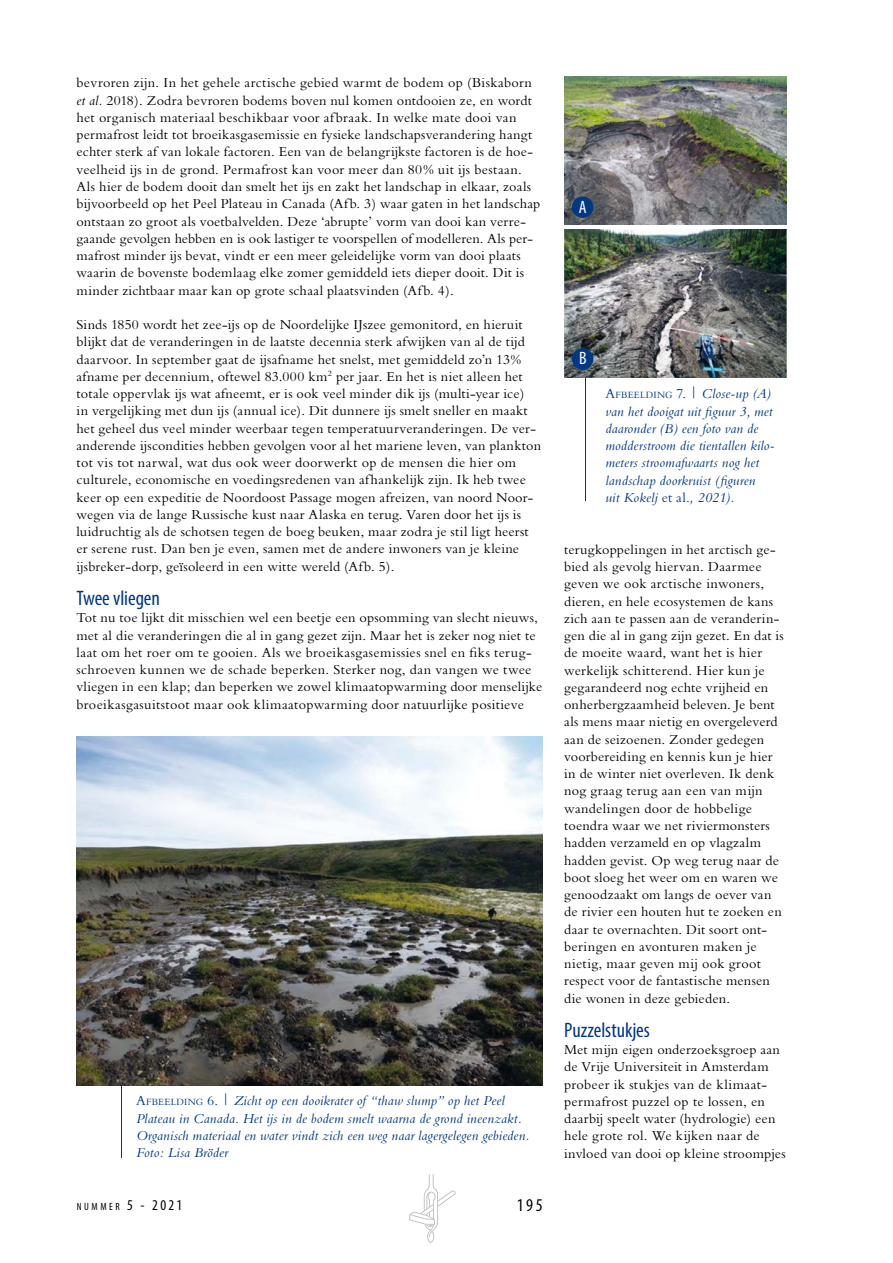
<style>
.page{position:relative;width:893px;height:1263px;background:#fff}
.page>*{position:absolute;margin:0;border:0;box-sizing:border-box;transform-origin:0 0}
.t1{font:condensed 21px "Myriad Pro";letter-spacing:-.005em;color:#003882}
.t2{font:condensed 18px "Myriad Pro";color:#000}
.t3{font:condensed 18px "Myriad Pro";color:#fff}
.t4{font:14.25px/17.2px "M Bembo";letter-spacing:.015em;color:#000}
.t5{font:italic 14.25px/17.2px "M Bembo";letter-spacing:.01em;color:#003882}
.t6{font:condensed 10.5px "Myriad Pro";letter-spacing:.245em;color:#000}
.s1{font-style:italic}
.s2{font-style:normal}
.s3{font-style:normal;font-size:10.05px}
.s4{font-size:15px}
</style>
<div class="page">
<svg style="left:409px;top:1174px;width:47px;height:69px"></svg>
<hr style="left:121px;top:1084px;width:1px;height:73px;background:#003882">
<hr style="left:585px;top:375px;width:1px;height:126px;background:#003882">
<img style="left:77px;top:736px;width:466px;height:350px">
<img style="left:564px;top:77px;width:223px;height:301px">
<hr style="left:560px;top:226px;width:233px;height:3px;background:#fff">
<div style="left:572px;top:196px;width:21px;height:22px;background:#003882;border-radius:50%"></div>
<div style="left:572px;top:348px;width:21px;height:22px;background:#003882;border-radius:50%"></div>
<p class="t4" style="left:77px;top:74px;width:465px">bevroren zijn. In het gehele arctische gebied warmt de bodem op (Biskaborn <span class="s1">et al.</span> 2018). Zodra bevroren bodems boven nul komen ontdooien ze, en wordt het organisch materiaal beschikbaar voor afbraak. In welke mate dooi van permafrost leidt tot broeikasgasemissie en fysieke landschapsverandering hangt echter sterk af van lokale factoren. Een van de belangrijkste factoren is de hoe&shy;veelheid ijs in de grond. Permafrost kan voor meer dan 80% uit ijs bestaan.<br>Als hier de bodem dooit dan smelt het ijs en zakt het landschap in elkaar, zoals bijvoorbeeld op het Peel Plateau in Canada (Afb. 3) waar gaten in het landschap ontstaan zo groot als voetbalvelden. Deze ‘abrupte’ vorm van dooi kan verre&shy;gaande gevolgen hebben en is ook lastiger te voorspellen of modelleren. Als per&shy;mafrost minder ijs bevat, vindt er een meer geleidelijke vorm van dooi plaats waarin de bovenste bodemlaag elke zomer gemiddeld iets dieper dooit. Dit is minder zichtbaar maar kan op grote schaal plaatsvinden (Afb. 4).</p>
<p class="t4" style="left:77px;top:316px;width:466px">Sinds 1850 wordt het zee-ijs op de Noordelijke IJszee gemonitord, en hieruit blijkt dat de veranderingen in de laatste decennia sterk afwijken van al de tijd daarvoor. In september gaat de ijsafname het snelst, met gemiddeld zo’n 13% afname per decennium, oftewel 83.000 km<sup>2</sup> per jaar. En het is niet alleen het totale oppervlak ijs wat afneemt, er is ook veel minder dik ijs (multi-year ice)<br>in vergelijking met dun ijs (annual ice). Dit dunnere ijs smelt sneller en maakt het geheel dus veel minder weerbaar tegen temperatuurveranderingen. De ver&shy;anderende ijscondities hebben gevolgen voor al het mariene leven, van plankton tot vis tot narwal, wat dus ook weer doorwerkt op de mensen die hier om culturele, economische en voedingsredenen van afhankelijk zijn. Ik heb twee keer op een expeditie de Noordoost Passage mogen afreizen, van noord Noor&shy;wegen via de lange Russische kust naar Alaska en terug. Varen door het ijs is luidruchtig als de schotsen tegen de boeg beuken, maar zodra je stil ligt heerst er serene rust. Dan ben je even, samen met de andere inwoners van je kleine ijsbreker-dorp, geïsoleerd in een witte wereld (Afb. 5).</p>
<h1 class="t1" style="left:77px;top:585px;width:85px">Twee vliegen</h1>
<p class="t4" style="left:77px;top:609px;width:467px">Tot nu toe lijkt dit misschien wel een beetje een opsomming van slecht nieuws, met al die veranderingen die al in gang gezet zijn. Maar het is zeker nog niet te laat om het roer om te gooien. Als we broeikasgasemissies snel en fiks terug&shy;schroeven kunnen we de schade beperken. Sterker nog, dan vangen we twee vliegen in een klap; dan beperken we zowel klimaatopwarming door menselijke broeikasgasuitstoot maar ook klimaatopwarming door natuurlijke positieve</p>
<p class="t5" style="left:136px;top:1092px;width:395px"><span class="s2">A</span><span class="s3">FBEELDING</span> <span class="s2">6. |</span> Zicht op een dooikrater of “thaw slump” op het Peel Plateau in Canada. Het ijs in de bodem smelt waarna de grond ineenzakt.<br>Organisch materiaal en water vindt zich een weg naar lagergelegen gebieden.<br>Foto: Lisa Bröder</p>
<p class="t6" style="left:77px;top:1200px;width:107px">NUMMER <span class="s4">5 - 2021</span></p>
<p class="t2" style="left:517px;top:1194px;width:27px">195</p>
<p class="t3" style="left:579px;top:196px;width:9px">A</p>
<p class="t3" style="left:579px;top:347px;width:9px">B</p>
<p class="t5" style="left:605px;top:385px;width:171px"><span class="s2">A</span><span class="s3">FBEELDING</span> <span class="s2">7. |</span> Close-up (A) van het dooigat uit figuur 3, met daaronder (B) een foto van de modderstroom die tientallen kilo&shy;meters stroomafwaarts nog het landschap doorkruist (figuren<br>uit Kokelj <span class="s2">et al.</span>, 2021).</p>
<p class="t4" style="left:564px;top:541px;width:221px">terugkoppelingen in het arctisch ge&shy;bied als gevolg hiervan. Daarmee geven we ook arctische inwoners, dieren, en hele ecosystemen de kans zich aan te passen aan de veranderin&shy;gen die al in gang zijn gezet. En dat is de moeite waard, want het is hier werkelijk schitterend. Hier kun je gegarandeerd nog echte vrijheid en onherbergzaamheid beleven. Je bent als mens maar nietig en overgeleverd aan de seizoenen. Zonder gedegen voorbereiding en kennis kun je hier in de winter niet overleven. Ik denk nog graag terug aan een van mijn wandelingen door de hobbelige toendra waar we net riviermonsters hadden verzameld en op vlagzalm hadden gevist. Op weg terug naar de boot sloeg het weer om en waren we genoodzaakt om langs de oever van de rivier een houten hut te zoeken en daar te overnachten. Dit soort ont&shy;beringen en avonturen maken je nietig, maar geven mij ook groot respect voor de fantastische mensen die wonen in deze gebieden.</p>
<h1 class="t1" style="left:564px;top:1017px;width:87px">Puzzelstukjes</h1>
<p class="t4" style="left:564px;top:1041px;width:223px">Met mijn eigen onderzoeksgroep aan de Vrije Universiteit in Amsterdam probeer ik stukjes van de klimaat&shy;permafrost puzzel op te lossen, en daarbij speelt water (hydrologie) een hele grote rol. We kijken naar de invloed van dooi op kleine stroompjes</p>
</div>
